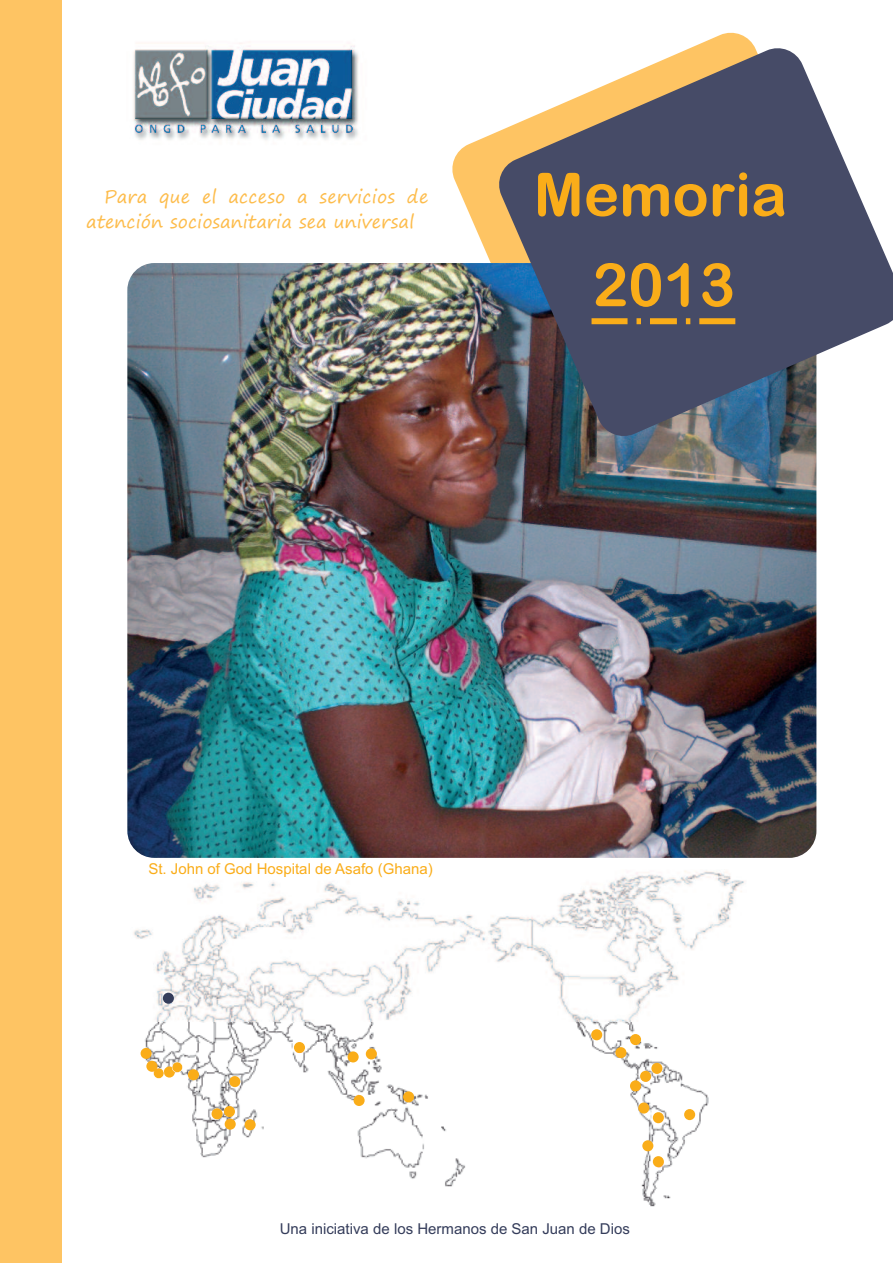
<style>
.page{position:relative;width:893px;height:1263px;background:#fff}
.page>*{position:absolute;margin:0;border:0;box-sizing:border-box;transform-origin:0 0}
.t1{font:60px/90.4px "Arial Rounded MT Bold";color:#faad19;text-align:center}
.t2{font:18px/25.2px "Segoe Print";color:#fdbc4b}
.t3{font:15px "Arial";color:#343c5a}
.t4{font:15px "Arial";color:#faad19}
</style>
<div class="page">
<svg style="left:452px;top:32px;width:302px;height:231px"></svg>
<img style="left:140px;top:1022px;width:569px;height:185px">
<img style="left:133px;top:43px;width:226px;height:97px">
<img style="left:127px;top:263px;width:689px;height:595px;border-radius:27px">
<div style="left:0;top:0;width:62px;height:1263px;background:#fec463"></div>
<img style="left:133px;top:871px;width:612px;height:151px">
<div style="left:245px;top:1119px;width:11px;height:11px;background:#faad19;border-radius:50%"></div>
<div style="left:294px;top:1042px;width:11px;height:11px;background:#faad19;border-radius:50%"></div>
<div style="left:366px;top:1048px;width:11px;height:11px;background:#faad19;border-radius:50%"></div>
<div style="left:348px;top:1051px;width:11px;height:11px;background:#faad19;border-radius:50%"></div>
<div style="left:403px;top:1091px;width:11px;height:11px;background:#faad19;border-radius:50%"></div>
<div style="left:354px;top:1095px;width:11px;height:11px;background:#faad19;border-radius:50%"></div>
<div style="left:591px;top:1029px;width:11px;height:11px;background:#faad19;border-radius:50%"></div>
<div style="left:615px;top:1047px;width:11px;height:11px;background:#faad19;border-radius:50%"></div>
<div style="left:630px;top:1034px;width:11px;height:11px;background:#faad19;border-radius:50%"></div>
<div style="left:630px;top:1080px;width:11px;height:11px;background:#faad19;border-radius:50%"></div>
<div style="left:640px;top:1071px;width:11px;height:11px;background:#faad19;border-radius:50%"></div>
<div style="left:651px;top:1063px;width:11px;height:11px;background:#faad19;border-radius:50%"></div>
<div style="left:638px;top:1102px;width:11px;height:11px;background:#faad19;border-radius:50%"></div>
<div style="left:653px;top:1112px;width:11px;height:11px;background:#faad19;border-radius:50%"></div>
<div style="left:684px;top:1109px;width:11px;height:11px;background:#faad19;border-radius:50%"></div>
<div style="left:642px;top:1140px;width:11px;height:11px;background:#faad19;border-radius:50%"></div>
<div style="left:653px;top:1156px;width:11px;height:11px;background:#faad19;border-radius:50%"></div>
<div style="left:212px;top:1108px;width:11px;height:11px;background:#faad19;border-radius:50%"></div>
<div style="left:229px;top:1076px;width:11px;height:11px;background:#faad19;border-radius:50%"></div>
<div style="left:224px;top:1106px;width:11px;height:11px;background:#faad19;border-radius:50%"></div>
<div style="left:225px;top:1118px;width:11px;height:12px;background:#faad19;border-radius:50%"></div>
<div style="left:188px;top:1069px;width:11px;height:11px;background:#faad19;border-radius:50%"></div>
<div style="left:164px;top:1066px;width:11px;height:11px;background:#faad19;border-radius:50%"></div>
<div style="left:154px;top:1068px;width:10px;height:10px;background:#faad19;border-radius:50%"></div>
<div style="left:153px;top:1068px;width:11px;height:11px;border:1px solid #fff;border-radius:50%"></div>
<div style="left:146px;top:1061px;width:11px;height:11px;background:#faad19;border-radius:50%"></div>
<div style="left:141px;top:1048px;width:11px;height:11px;background:#faad19;border-radius:50%"></div>
<div style="left:163px;top:993px;width:11px;height:11px;background:#343c5a;border-radius:50%"></div>
<svg style="left:495px;top:45px;width:398px;height:395px;fill:#464b67"></svg>
<svg style="left:627px;top:318px;width:72px;height:6px"></svg>
<div style="left:591px;top:318px;width:36px;height:6px;background:#faad19"></div>
<div style="left:699px;top:318px;width:36px;height:6px;background:#faad19"></div>
<div style="left:172px;top:1062px;width:10px;height:10px;background:#faad19;border-radius:50%"></div>
<div style="left:172px;top:1062px;width:11px;height:11px;border:1px solid #fff;border-radius:50%"></div>
<p class="t2" style="left:86px;top:184px;width:344px;text-indent:18px">Para que el acceso a servicios de atención sociosanitaria sea universal</p>
<h1 class="t1" style="left:534px;top:150px;width:255px">Memoria<br>2013</h1>
<p class="t4" style="left:148px;top:860px;width:286px">St. John of God Hospital de Asafo (Ghana)</p>
<p class="t3" style="left:280px;top:1220px;width:352px">Una iniciativa de los Hermanos de San Juan de Dios</p>
</div>
